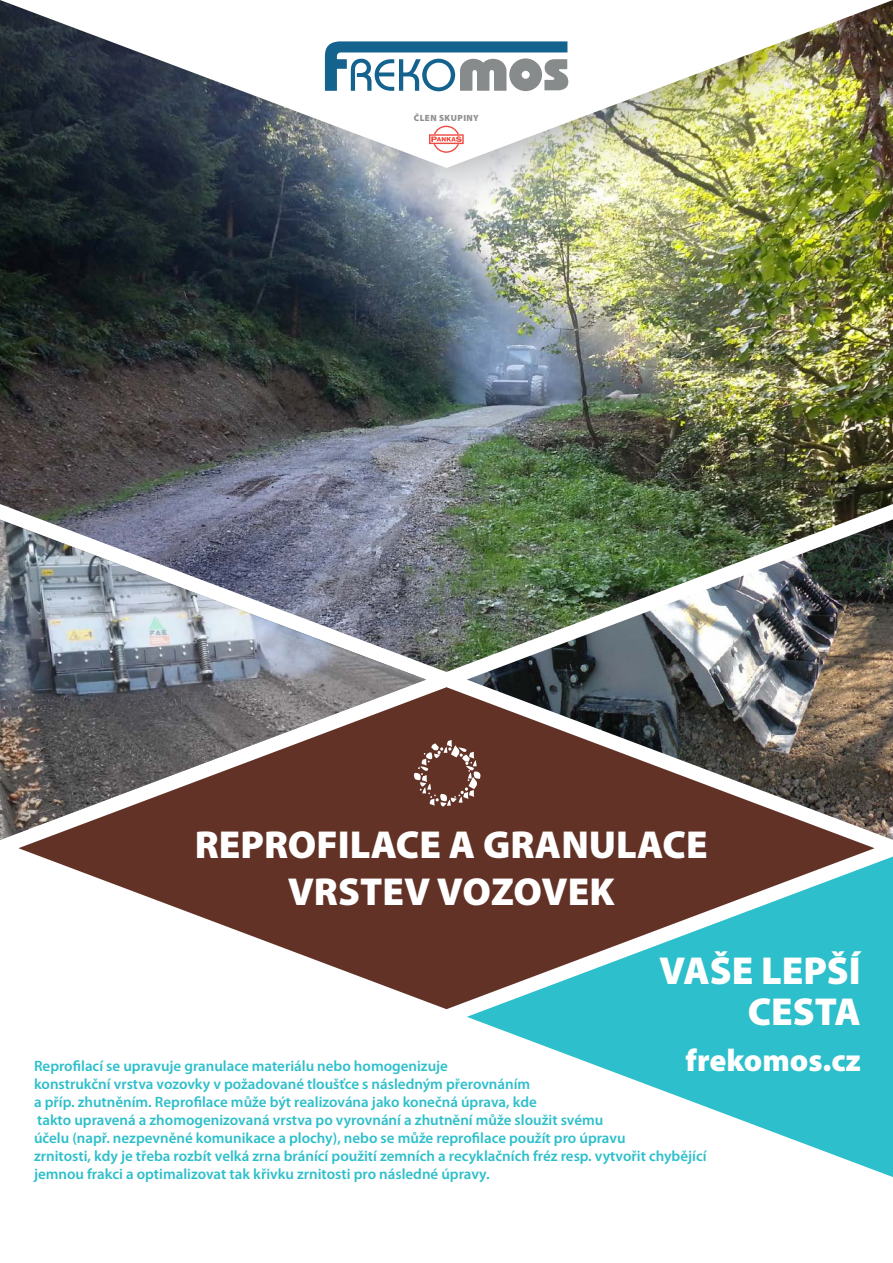
<style>
.page{position:relative;width:893px;height:1263px;background:#fff}
.page>*{position:absolute;margin:0;border:0;box-sizing:border-box;transform-origin:0 0}
.t1{font:900 39.15px/47px "Myriad Pro";color:#fff;text-align:center}
.t2{font:900 31.5px "Myriad Pro";color:#fff}
.t3{font:600 15px "Myriad Pro";color:#2dbfcb}
.t4{font:900 9px "Myriad Pro";letter-spacing:.05em;color:#8e9091}
</style>
<div class="page">
<img style="left:0;top:247px;width:893px;height:425px">
<img style="left:0;top:168px;width:893px;height:79px">
<img style="left:0;top:0;width:893px;height:168px">
<svg style="left:325px;top:41px;width:243px;height:50px"></svg>
<svg style="left:429px;top:126px;width:35px;height:27px"></svg>
<svg style="left:467px;top:856px;width:426px;height:321px;fill:#2dbfcb"></svg>
<svg style="left:18px;top:687px;width:856px;height:322px;fill:#623227"></svg>
<img style="left:0;top:519px;width:426px;height:321px">
<img style="left:467px;top:519px;width:426px;height:321px">
<svg style="left:413px;top:740px;width:68px;height:67px;background:#7d564d"></svg>
<p class="t4" style="left:414px;top:112px;width:66px">ČLEN SKUPINY</p>
<p class="t1" style="left:195px;top:820px;width:514px">REPROFILACE A GRANULACE<br>VRSTEV VOZOVEK</p>
<p class="t3" style="left:34px;top:1056px;width:415px">Reprofilací se upravuje granulace materiálu nebo homogenizuje</p>
<p class="t1" style="left:659px;top:949px;width:203px;line-height:40.5px;text-align:right">VAŠE LEPŠÍ<br>CESTA</p>
<p class="t2" style="left:686px;top:1039px;width:177px">frekomos.cz</p>
<p class="t3" style="left:34px;top:1074px;width:498px">konstrukční vrstva vozovky v požadované tloušťce s následným přerovnáním</p>
<p class="t3" style="left:34px;top:1092px;width:504px">a příp. zhutněním. Reprofilace může být realizována jako konečná úprava, kde</p>
<p class="t3" style="left:37px;top:1110px;width:568px">takto upravená a zhomogenizovaná vrstva po vyrovnání a zhutnění může sloužit svému</p>
<p class="t3" style="left:34px;top:1128px;width:593px">účelu (např. nezpevněné komunikace a plochy), nebo se může reprofilace použít pro úpravu</p>
<p class="t3" style="left:34px;top:1146px;width:674px">zrnitosti, kdy je třeba rozbít velká zrna bránící použití zemních a recyklačních fréz resp. vytvořit chybějící</p>
<p class="t3" style="left:34px;top:1164px;width:457px">jemnou frakci a optimalizovat tak křivku zrnitosti pro následné úpravy.</p>
</div>
